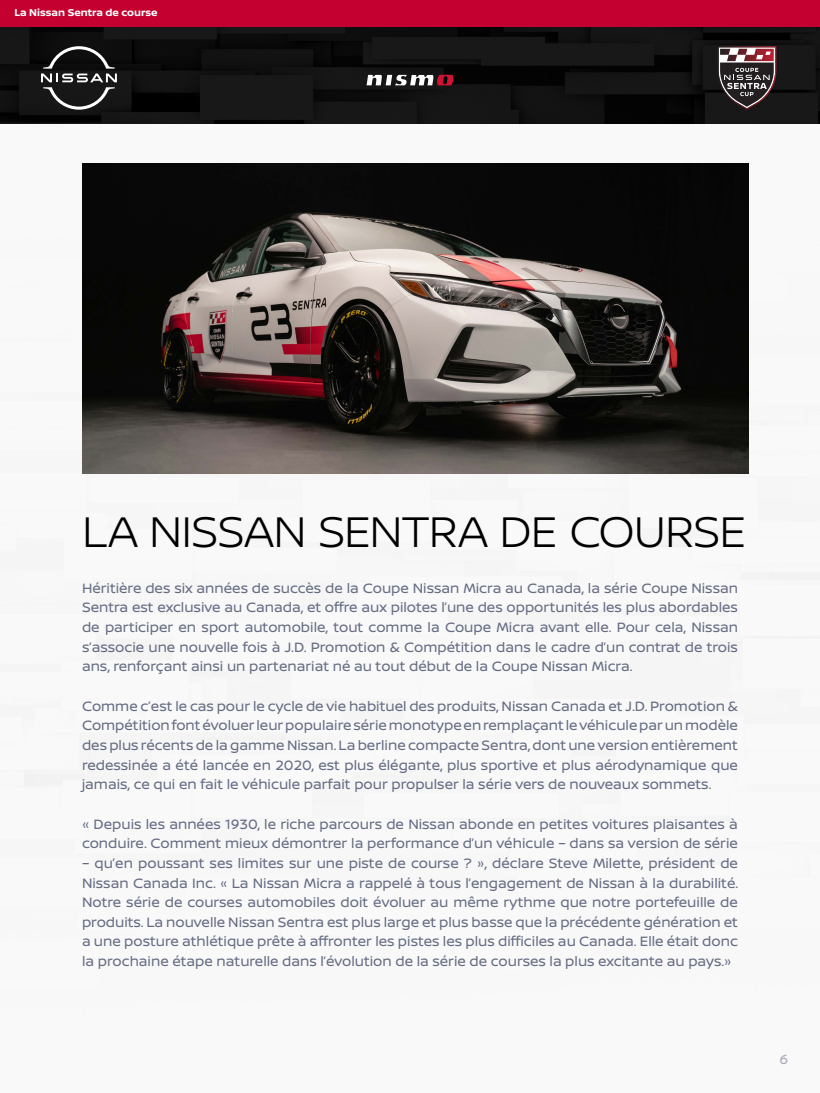
<style>
.page{position:relative;width:820px;height:1093px;background:#fff}
.page>*{position:absolute;margin:0;border:0;box-sizing:border-box;transform-origin:0 0}
.Titre{font:300 45.6px "Nissan Brand";letter-spacing:-.02em;color:#000}
.Texte{font:14.4px/19.6px "Nissan Brand";color:#656c82;text-align:justify}
.t1{font:14.4px "Nissan Brand";color:#a9adb9}
.t2{font:700 10.48px "Nissan Brand";color:#fff}
</style>
<div class="page">
<img style="left:0;top:123px;width:819px;height:698px">
<img style="left:0;top:26px;width:819px;height:97px">
<svg style="left:41px;top:46px;width:76px;height:64px;background:#383838"></svg>
<svg style="left:717px;top:46px;width:59px;height:64px;background:#5f4f51"></svg>
<svg style="left:366px;top:75px;width:87px;height:10px"></svg>
<div style="left:0;top:0;width:819px;height:26px;background:#c3002f"></div>
<img style="left:82px;top:163px;width:666px;height:311px">
<p class="t2" style="left:14px;top:5px;width:145px">La Nissan Sentra de course</p>
<p class="Titre" style="left:82px;top:498px;width:665px">LA NISSAN SENTRA DE COURSE</p>
<p class="Texte" style="left:82px;top:577px;width:657px">Héritière des six années de succès de la Coupe Nissan Micra au Canada, la série Coupe Nissan Sentra est exclusive au Canada, et offre aux pilotes l’une des opportunités les plus abordables de participer en sport automobile, tout comme la Coupe Micra avant elle. Pour cela, Nissan s’associe une nouvelle fois à J.D. Promotion &amp; Compétition dans le cadre d’un contrat de trois ans, renforçant ainsi un partenariat né au tout début de la Coupe Nissan Micra.</p>
<p class="Texte" style="left:82px;top:695px;width:657px">Comme c’est le cas pour le cycle de vie habituel des produits, Nissan Canada et J.D. Promotion &amp; Compétition font évoluer leur populaire série monotype en remplaçant le véhicule par un modèle des plus récents de la gamme Nissan. La berline compacte Sentra, dont une version entièrement redessinée a été lancée en 2020, est plus élégante, plus sportive et plus aérodynamique que jamais, ce qui en fait le véhicule parfait pour propulser la série vers de nouveaux sommets.</p>
<p class="Texte" style="left:82px;top:813px;width:657px">« Depuis les années 1930, le riche parcours de Nissan abonde en petites voitures plaisantes à conduire. Comment mieux démontrer la performance d’un véhicule – dans sa version de série</p>
<p class="Texte" style="left:82px;top:853px;width:657px">– qu’en poussant ses limites sur une piste de course ? », déclare Steve Milette, président de Nissan Canada Inc. « La Nissan Micra a rappelé à tous l’engagement de Nissan à la durabilité.<br>Notre série de courses automobiles doit évoluer au même rythme que notre portefeuille de produits. La nouvelle Nissan Sentra est plus large et plus basse que la précédente génération et a une posture athlétique prête à affronter les pistes les plus difficiles au Canada. Elle était donc la prochaine étape naturelle dans l’évolution de la série de courses la plus excitante au pays.»</p>
<p class="t1" style="left:779px;top:1049px;width:10px">6</p>
</div>
